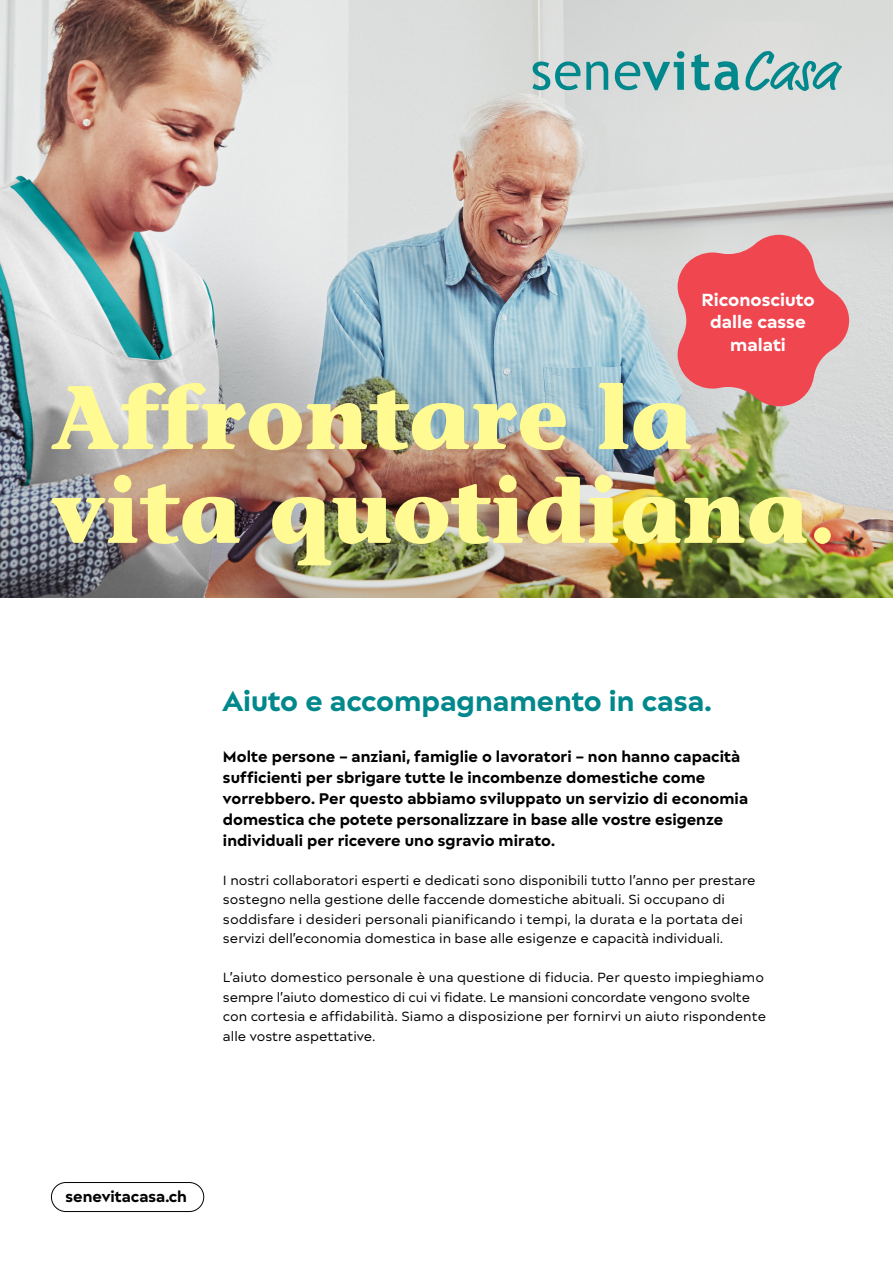
<style>
.page{position:relative;width:893px;height:1263px;background:#fff}
.page>*{position:absolute;margin:0;border:0;box-sizing:border-box;transform-origin:0 0}
.t1{font:700 90px/93.8px "Stone Informal Std";color:#fffa91}
.t2{font:700 30px "Matteo";color:#00888c}
.t3{font:700 18.75px/22.5px "Matteo";color:#fff;text-align:center}
.t4{font:700 16.5px/21px "Matteo";letter-spacing:.005em;color:#000}
.t5{font:14.25px/19.5px "Matteo";color:#000}
</style>
<div class="page">
<img style="left:0;top:0;width:893px;height:597px">
<div style="left:51px;top:1182px;width:153px;height:30px;border:1px solid #000;border-radius:15px"></div>
<svg style="left:678px;top:235px;width:171px;height:171px;background:#e86d73"></svg>
<svg style="left:532px;top:61px;width:48px;height:29px"></svg>
<svg style="left:586px;top:61px;width:22px;height:29px"></svg>
<svg style="left:615px;top:51px;width:69px;height:39px;background:#90bebf"></svg>
<svg style="left:691px;top:51px;width:151px;height:40px;background:#92c0c0"></svg>
<h3 class="t3" style="left:701px;top:288px;width:115px">Riconosciuto dalle casse malati</h3>
<h1 class="t1" style="left:51px;top:370px;width:787px">Affrontare la vita quotidiana.</h1>
<h2 class="t2" style="left:223px;top:684px;width:490px">Aiuto e accompagnamento in casa.</h2>
<p class="t4" style="left:223px;top:745px;width:527px">Molte persone – anziani, famiglie o lavoratori – non hanno capacità sufficienti per sbrigare tutte le incombenze domestiche come vorrebbero. Per questo abbiamo sviluppato un servizio di economia domestica che potete personalizzare in base alle vostre esigenze individuali per ricevere uno sgravio mirato.</p>
<p class="t5" style="left:223px;top:870px;width:534px">I nostri collaboratori esperti e dedicati sono disponibili tutto l’anno per prestare sostegno nella gestione delle faccende domestiche abituali. Si occupano di soddisfare i desideri personali pianificando i tempi, la durata e la portata dei servizi dell’economia domestica in base alle esigenze e capacità individuali.</p>
<p class="t5" style="left:223px;top:967px;width:545px">L’aiuto domestico personale è una questione di fiducia. Per questo impieghiamo sempre l’aiuto domestico di cui vi fidate. Le mansioni concordate vengono svolte con cortesia e affidabilità. Siamo a disposizione per fornirvi un aiuto rispondente alle vostre aspettative.</p>
<p class="t4" style="left:66px;top:1185px;width:123px">senevitacasa.ch</p>
</div>
